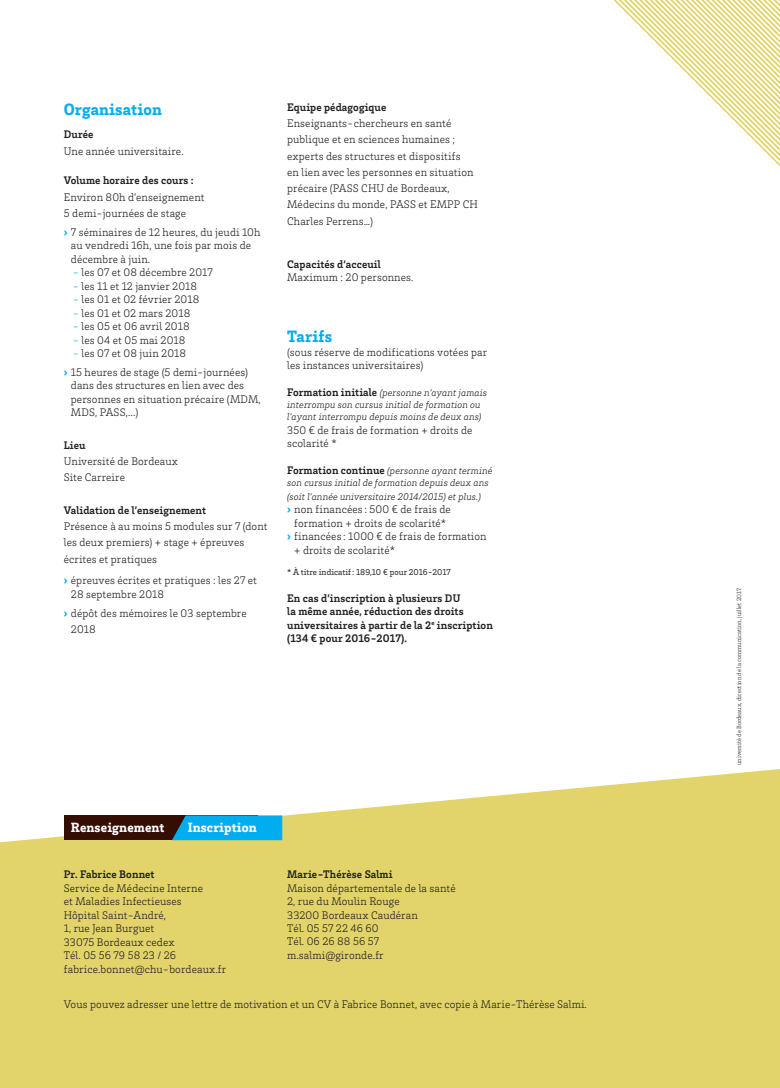
<style>
.page{position:relative;width:780px;height:1088px;background:#fff}
.page>*{position:absolute;margin:0;border:0;box-sizing:border-box;transform-origin:0 0}
.t1{font:900 16.88px "Brix Slab";letter-spacing:.01em;color:#00aeef}
.t2{font:900 13.75px "Brix Slab";letter-spacing:.01em;color:#fff}
.t3{font:300 11.25px/13.5px "Brix Slab";letter-spacing:.01em;color:#231f20}
.t4{font:700 11.25px/13.5px "Brix Slab";letter-spacing:.01em;color:#231f20}
.t5{font:italic 300 10px/12px "Brix Slab";letter-spacing:.01em;color:#231f20}
.t6{font:8.75px "Brix Slab";color:#231f20}
.t7{font:300 6.25px "Brix Slab";color:#231f20}
.s1{font-weight:900;color:#00aeef}
.s2{color:#00aeef}
.s3{font-weight:700;font-style:normal;font-size:11.25px}
</style>
<div class="page">
<svg style="left:613px;top:0;width:167px;height:166px"></svg>
<svg style="left:0;top:769px;width:780px;height:319px;background:#e5d87a"></svg>
<div style="left:64px;top:815px;width:193px;height:25px;background:#340d03"></div>
<svg style="left:172px;top:815px;width:110px;height:25px;background:#04a2dd"></svg>
<h1 class="t1" style="left:64px;top:98px;width:100px">Organisation</h1>
<p class="t4" style="left:64px;top:127px;width:31px">Durée</p>
<p class="t3" style="left:64px;top:144px;width:121px">Une année universitaire.</p>
<p class="t4" style="left:64px;top:173px;width:131px">Volume horaire des cours :</p>
<p class="t3" style="left:64px;top:188px;width:142px;line-height:16.2px">Environ 80h d’enseignement<br>5 demi-journées de stage</p>
<p class="t3" style="left:71px;top:225px;width:191px;text-indent:-7px"><span class="s1">›</span> 7 séminaires de 12 heures, du jeudi 10h au vendredi 16h, une fois par mois de décembre à juin.</p>
<p class="t3" style="left:73px;top:265px;width:141px"><span class="s2">-</span> les 07 et 08 décembre 2017</p>
<p class="t3" style="left:73px;top:279px;width:126px"><span class="s2">-</span> les 11 et 12 janvier 2018</p>
<p class="t3" style="left:73px;top:292px;width:128px"><span class="s2">-</span> les 01 et 02 février 2018</p>
<p class="t3" style="left:73px;top:306px;width:119px"><span class="s2">-</span> les 01 et 02 mars 2018</p>
<p class="t3" style="left:73px;top:319px;width:118px"><span class="s2">-</span> les 05 et 06 avril 2018</p>
<p class="t3" style="left:73px;top:333px;width:114px"><span class="s2">-</span> les 04 et 05 mai 2018</p>
<p class="t3" style="left:64px;top:343px;width:186px;line-height:18.8px;text-indent:9px"><span class="s2">-</span> les 07 et 08 juin 2018<br><span class="s1">›</span> 15 heures de stage (5 demi-journées)</p>
<p class="t3" style="left:71px;top:378px;width:191px">dans des structures en lien avec des personnes en situation précaire (MDM,<br>MDS, PASS,...)</p>
<p class="t4" style="left:64px;top:438px;width:23px">Lieu</p>
<p class="t3" style="left:64px;top:453px;width:116px;line-height:16.2px">Université de Bordeaux<br>Site Carreire</p>
<p class="t4" style="left:64px;top:503px;width:144px">Validation de l’enseignement</p>
<p class="t3" style="left:64px;top:518px;width:205px;line-height:16.2px">Présence à au moins 5 modules sur 7 (dont les deux premiers) + stage + épreuves écrites et pratiques</p>
<p class="t3" style="left:71px;top:573px;width:188px;text-indent:-7px"><span class="s1">›</span> épreuves écrites et pratiques : les 27 et<br>28 septembre 2018</p>
<p class="t3" style="left:71px;top:604px;width:177px;line-height:16.2px;text-indent:-7px"><span class="s1">›</span> dépôt des mémoires le 03 septembre<br>2018</p>
<p class="t4" style="left:287px;top:100px;width:101px">Equipe pédagogique</p>
<p class="t3" style="left:287px;top:115px;width:192px;line-height:16.2px">Enseignants-chercheurs en santé publique et en sciences humaines ; experts des structures et dispositifs<br>en lien avec les personnes en situation précaire (PASS CHU de Bordeaux,<br>Médecins du monde, PASS et EMPP CH<br>Charles Perrens…)</p>
<p class="t4" style="left:287px;top:257px;width:95px">Capacités d‘acceuil</p>
<p class="t3" style="left:287px;top:270px;width:128px">Maximum : 20 personnes.</p>
<h1 class="t1" style="left:287px;top:325px;width:46px">Tarifs</h1>
<p class="t3" style="left:287px;top:345px;width:201px">(sous réserve de modifications votées par les instances universitaires)</p>
<p class="t5" style="left:287px;top:386px;width:201px"><span class="s3">Formation initiale</span> (personne n’ayant jamais interrompu son cursus initial de formation ou l’ayant interrompu depuis moins de deux ans)</p>
<p class="t3" style="left:287px;top:423px;width:187px">350 € de frais de formation + droits de scolarité *</p>
<p class="t5" style="left:287px;top:464px;width:207px"><span class="s3">Formation continue</span> (personne ayant terminé son cursus initial de formation depuis deux ans</p>
<p class="t5" style="left:287px;top:490px;width:195px">(soit l’année universitaire 2014/2015) et plus.)</p>
<p class="t3" style="left:287px;top:502px;width:165px"><span class="s1">›</span> non financées : 500 € de frais de</p>
<p class="t3" style="left:294px;top:516px;width:153px">formation + droits de scolarité*</p>
<p class="t3" style="left:287px;top:529px;width:201px"><span class="s1">›</span> financées : 1000 € de frais de formation</p>
<p class="t3" style="left:294px;top:543px;width:102px">+ droits de scolarité*</p>
<p class="t6" style="left:287px;top:566px;width:165px">* À titre indicatif: 189,10 € pour 2016-2017</p>
<p class="t4" style="left:287px;top:591px;width:207px">En cas d’inscription à plusieurs DU<br>la même année, réduction des droits universitaires à partir de la 2<sup>e</sup> inscription (134 € pour 2016-2017).</p>
<p class="t2" style="left:71px;top:819px;width:95px">Renseignement</p>
<p class="t2" style="left:188px;top:819px;width:70px">Inscription</p>
<p class="t4" style="left:64px;top:867px;width:92px">Pr. Fabrice Bonnet</p>
<p class="t3" style="left:64px;top:881px;width:164px">Service de Médecine Interne<br>et Maladies Infectieuses<br>Hôpital Saint-André,<br>1, rue Jean Burguet<br>33075 Bordeaux cedex<br>Tél. 05 56 79 58 23 / 26 fabrice.bonnet@chu-bordeaux.fr</p>
<p class="t4" style="left:287px;top:867px;width:107px">Marie-Thérèse Salmi</p>
<p class="t3" style="left:287px;top:881px;width:170px">Maison départementale de la santé<br>2, rue du Moulin Rouge<br>33200 Bordeaux Caudéran<br>Tél. 05 57 22 46 60<br>Tél. 06 26 88 56 57</p>
<p class="t3" style="left:287px;top:948px;width:98px">m.salmi@gironde.fr</p>
<p class="t3" style="left:64px;top:996px;width:524px">Vous pouvez adresser une lettre de motivation et un CV à Fabrice Bonnet, avec copie à Marie-Thérèse Salmi.</p>
<p class="t7" style="left:735px;top:765px;width:180px;rotate:-90deg">université de Bordeaux, direction de la communication, juillet 2017.</p>
</div>
